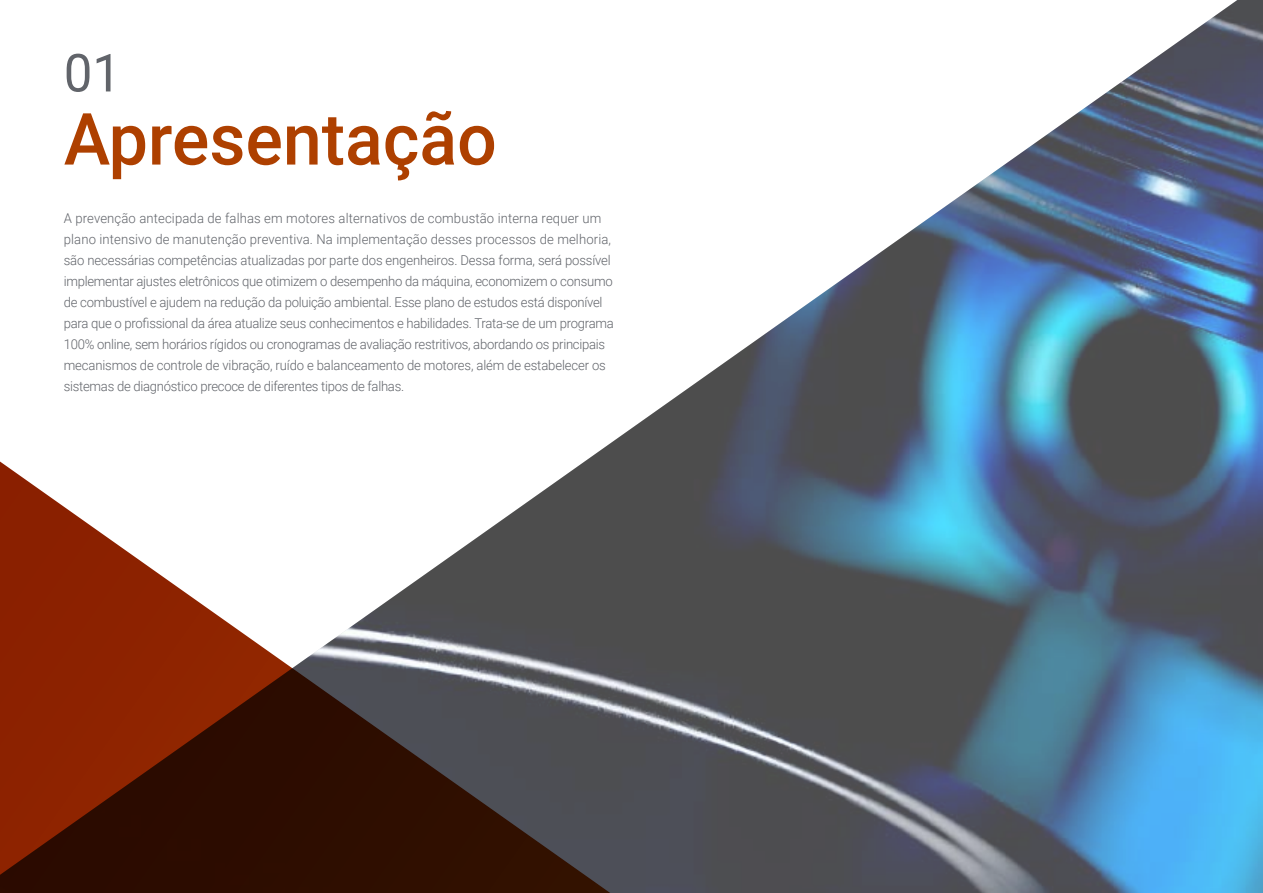
<style>
.page{position:relative;width:1263px;height:893px;background:#fff}
.page>*{position:absolute;margin:0;border:0;box-sizing:border-box;transform-origin:0 0}
.t1{font:500 72px "Roboto";color:#ae4000}
.t2{font:52.5px "Roboto";color:#61646a}
.t3{font:300 13.5px/21px "Roboto";letter-spacing:-.02em;color:#61646a}
</style>
<div class="page">
<img style="left:606px;top:0;width:657px;height:893px">
<svg style="left:0;top:446px;width:640px;height:447px"></svg>
<h2 class="t2" style="left:64px;top:36px;width:59px">01</h2>
<h1 class="t1" style="left:64px;top:89px;width:435px">Apresentação</h1>
<p class="t3" style="left:64px;top:207px;width:551px">A prevenção antecipada de falhas em motores alternativos de combustão interna requer um plano intensivo de manutenção preventiva. Na implementação desses processos de melhoria, são necessárias competências atualizadas por parte dos engenheiros. Dessa forma, será possível implementar ajustes eletrônicos que otimizem o desempenho da máquina, economizem o consumo de combustível e ajudem na redução da poluição ambiental. Esse plano de estudos está disponível para que o profissional da área atualize seus conhecimentos e habilidades. Trata-se de um programa 100% online, sem horários rígidos ou cronogramas de avaliação restritivos, abordando os principais mecanismos de controle de vibração, ruído e balanceamento de motores, além de estabelecer os sistemas de diagnóstico precoce de diferentes tipos de falhas.</p>
</div>
